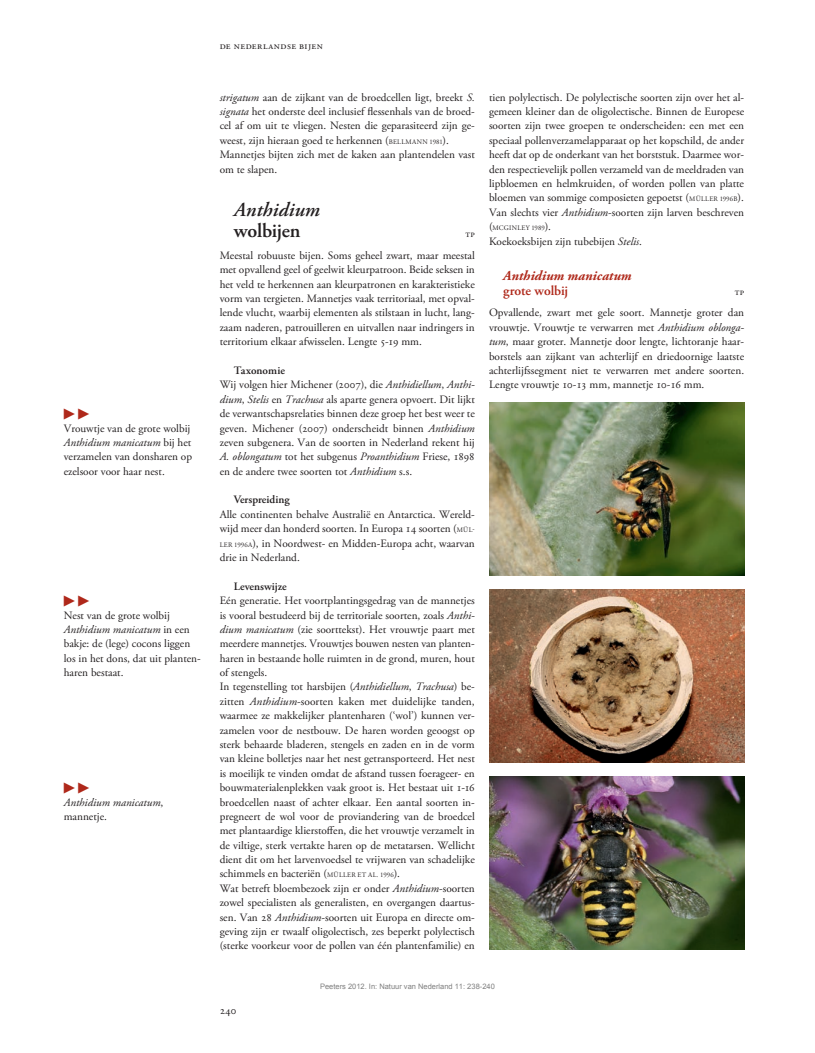
<style>
.page{position:relative;width:815px;height:1053px;background:#fff}
.page>*{position:absolute;margin:0;border:0;box-sizing:border-box;transform-origin:0 0}
.t1{font:italic 600 20px "Adobe Garamond Pro";letter-spacing:.005em;color:#231f20}
.t2{font:600 20px "Adobe Garamond Pro";letter-spacing:-.01em;color:#231f20}
.t3{font:italic 700 13.75px "Adobe Garamond Pro";color:#af281a}
.t4{font:600 13.75px "Adobe Garamond Pro";letter-spacing:-.005em;color:#af281a}
.t5{font:11.25px/14.4px "Adobe Garamond Pro";color:#231f20}
.t6{font:italic 11.25px/14.4px "Adobe Garamond Pro";color:#231f20}
.t7{font:600 11.25px "Adobe Garamond Pro";color:#231f20}
.t8{font:11.25px "Universal Std Newswith Comm Pi";color:#af281a}
.t9{font:10.62px "Adobe Garamond Pro";letter-spacing:.045em;color:#231f20}
.t10{font:10px "Adobe Garamond Pro";color:#231f20}
.t11{font:7.5px "Arial";color:#808080}
.t12{font:6.88px "Adobe Garamond Pro";letter-spacing:.03em;color:#231f20}
.s1{font-style:italic}
.s2{font-style:normal}
.s3{font-size:6.88px}
.s4{font-weight:600}
.s5{font-size:11.25px}
</style>
<div class="page">
<img style="left:489px;top:402px;width:255px;height:173px">
<img style="left:489px;top:589px;width:255px;height:173px">
<img style="left:489px;top:776px;width:255px;height:173px">
<p class="t8" style="left:64px;top:408px;width:27px">▶ ▶</p>
<p class="t5" style="left:64px;top:421px;width:130px">Vrouwtje van de grote wolbij<br><span class="s1">Anthidium manicatum</span> bij het verzamelen van donsharen op ezelsoor voor haar nest.</p>
<p class="t8" style="left:64px;top:595px;width:27px">▶ ▶</p>
<p class="t5" style="left:64px;top:608px;width:138px">Nest van de grote wolbij<br><span class="s1">Anthidium manicatum</span> in een bakje: de (lege) cocons liggen los in het dons, dat uit planten&shy;haren bestaat.</p>
<p class="t8" style="left:64px;top:782px;width:27px">▶ ▶</p>
<p class="t6" style="left:64px;top:795px;width:101px">Anthidium manicatum<span class="s2">, mannetje.</span></p>
<p class="t9" style="left:220px;top:39px;width:105px">de nederlandse bijen</p>
<p class="t5" style="left:220px;top:90px;width:257px"><span class="s1">strigatum</span> aan de zijkant van de broedcellen ligt, breekt <span class="s1">S. signata</span> het onderste deel inclusief flessenhals van de broed&shy;cel af om uit te vliegen. Nesten die geparasiteerd zijn ge&shy;weest, zijn hieraan goed te herkennen (<span class="s3">BELLMANN 1981</span>).<br>Mannetjes bijten zich met de kaken aan plantendelen vast om te slapen.</p>
<h1 class="t1" style="left:234px;top:198px;width:88px">Anthidium</h1>
<h1 class="t2" style="left:234px;top:219px;width:68px">wolbijen</h1>
<p class="t10" style="left:465px;top:228px;width:11px">tp</p>
<p class="t5" style="left:220px;top:248px;width:257px;text-align:justify">Meestal robuuste bijen. Soms geheel zwart, maar meestal met opvallend geel of geelwit kleurpatroon. Beide seksen in het veld te herkennen aan kleurpatronen en karakteristieke vorm van tergieten. Mannetjes vaak territoriaal, met opval&shy;lende vlucht, waarbij elementen als stilstaan in lucht, lang&shy;zaam naderen, patrouilleren en uitvallen naar indringers in territorium elkaar afwisselen. Lengte 5-19 mm.</p>
<p class="t5" style="left:220px;top:363px;width:257px;text-indent:14px"><span class="s4">Taxonomie<br></span>Wij volgen hier Michener (2007), die <span class="s1">Anthidiellum</span>, <span class="s1">Anthi&shy;dium</span>, <span class="s1">Stelis</span> en <span class="s1">Trachusa</span> als aparte genera opvoert. Dit lijkt de verwantschapsrelaties binnen deze groep het best weer te geven. Michener (2007) onderscheidt binnen <span class="s1">Anthidium </span>zeven subgenera. Van de soorten in Nederland rekent hij <span class="s1">A. oblongatum</span> tot het subgenus <span class="s1">Proanthidium</span> Friese, 1898 en de andere twee soorten tot <span class="s1">Anthidium</span> s.s.</p>
<p class="t7" style="left:234px;top:493px;width:57px">Verspreiding</p>
<p class="t5" style="left:220px;top:507px;width:257px;text-align:justify">Alle continenten behalve Australië en Antarctica. Wereld&shy;wijd meer dan honderd soorten. In Europa 14 soorten (<span class="s3">MüL-LER 1996A</span>), in Noordwest- en Midden-Europa acht, waarvan drie in Nederland.</p>
<p class="t7" style="left:234px;top:579px;width:54px">Levenswijze</p>
<p class="t5" style="left:220px;top:593px;width:257px">Eén generatie. Het voortplantingsgedrag van de mannetjes is vooral bestudeerd bij de territoriale soorten, zoals <span class="s1">Anthi&shy;dium manicatum</span> (zie soorttekst). Het vrouwtje paart met meerdere mannetjes. Vrouwtjes bouwen nesten van planten&shy;haren in bestaande holle ruimten in de grond, muren, hout of stengels.<br>In tegenstelling tot harsbijen (<span class="s1">Anthidiellum</span>, <span class="s1">Trachusa</span>) be&shy;zitten <span class="s1">Anthidium</span>-soorten kaken met duidelijke tanden, waarmee ze makkelijker plantenharen (‘wol’) kunnen ver&shy;zamelen voor de nestbouw. De haren worden geoogst op sterk behaarde bladeren, stengels en zaden en in de vorm van kleine bolletjes naar het nest getransporteerd. Het nest is moeilijk te vinden omdat de afstand tussen foerageer- en bouwmaterialenplekken vaak groot is. Het bestaat uit 1-16 broedcellen naast of achter elkaar. Een aantal soorten in&shy;pregneert de wol voor de proviandering van de broedcel met plantaardige klierstoffen, die het vrouwtje verzamelt in de viltige, sterk vertakte haren op de metatarsen. Wellicht dient dit om het larvenvoedsel te vrijwaren van schadelijke schimmels en bacteriën (<span class="s3">MüLLER ET AL. 1996</span>).<br>Wat betreft bloembezoek zijn er onder <span class="s1">Anthidium</span>-soorten zowel specialisten als generalisten, en overgangen daartus&shy;sen. Van 28 <span class="s1">Anthidium</span>-soorten uit Europa en directe om&shy;geving zijn er twaalf oligolectisch, zes beperkt polylectisch (sterke voorkeur voor de pollen van één plantenfamilie) en</p>
<p class="t5" style="left:489px;top:90px;width:257px;text-align:justify">tien polylectisch. De polylectische soorten zijn over het al&shy;gemeen kleiner dan de oligolectische. Binnen de Europese soorten zijn twee groepen te onderscheiden: een met een speciaal pollenverzamelapparaat op het kopschild, de ander heeft dat op de onderkant van het borststuk. Daarmee wor&shy;den respectievelijk pollen verzameld van de meeldraden van lipbloemen en helmkruiden, of worden pollen van platte bloemen van sommige composieten gepoetst (<span class="s3">MüLLER 1996B</span>).<br>Van slechts vier <span class="s1">Anthidium</span>-soorten zijn larven beschreven</p>
<p class="t12" style="left:489px;top:224px;width:64px"><span class="s5">(</span>MCGINLEy 1989<span class="s5">).</span></p>
<p class="t5" style="left:489px;top:234px;width:155px">Koekoeksbijen zijn tubebijen <span class="s1">Stelis</span>.</p>
<p class="t3" style="left:503px;top:268px;width:130px">Anthidium manicatum</p>
<p class="t4" style="left:503px;top:282px;width:66px">grote wolbij</p>
<p class="t10" style="left:735px;top:285px;width:11px">tp</p>
<p class="t5" style="left:489px;top:306px;width:257px;text-align:justify">Opvallende, zwart met gele soort. Mannetje groter dan vrouwtje. Vrouwtje te verwarren met <span class="s1">Anthidium oblonga&shy;tum</span>, maar groter. Mannetje door lengte, lichtoranje haar&shy;borstels aan zijkant van achterlijf en driedoornige laatste achterlijfssegment niet te verwarren met andere soorten.<br>Lengte vrouwtje 10-13 mm, mannetje 10-16 mm.</p>
<p class="t5" style="left:220px;top:1003px;width:18px">240</p>
<p class="t11" style="left:320px;top:981px;width:176px">Peeters 2012. In: Natuur van Nederland 11: 238-240</p>
</div>
